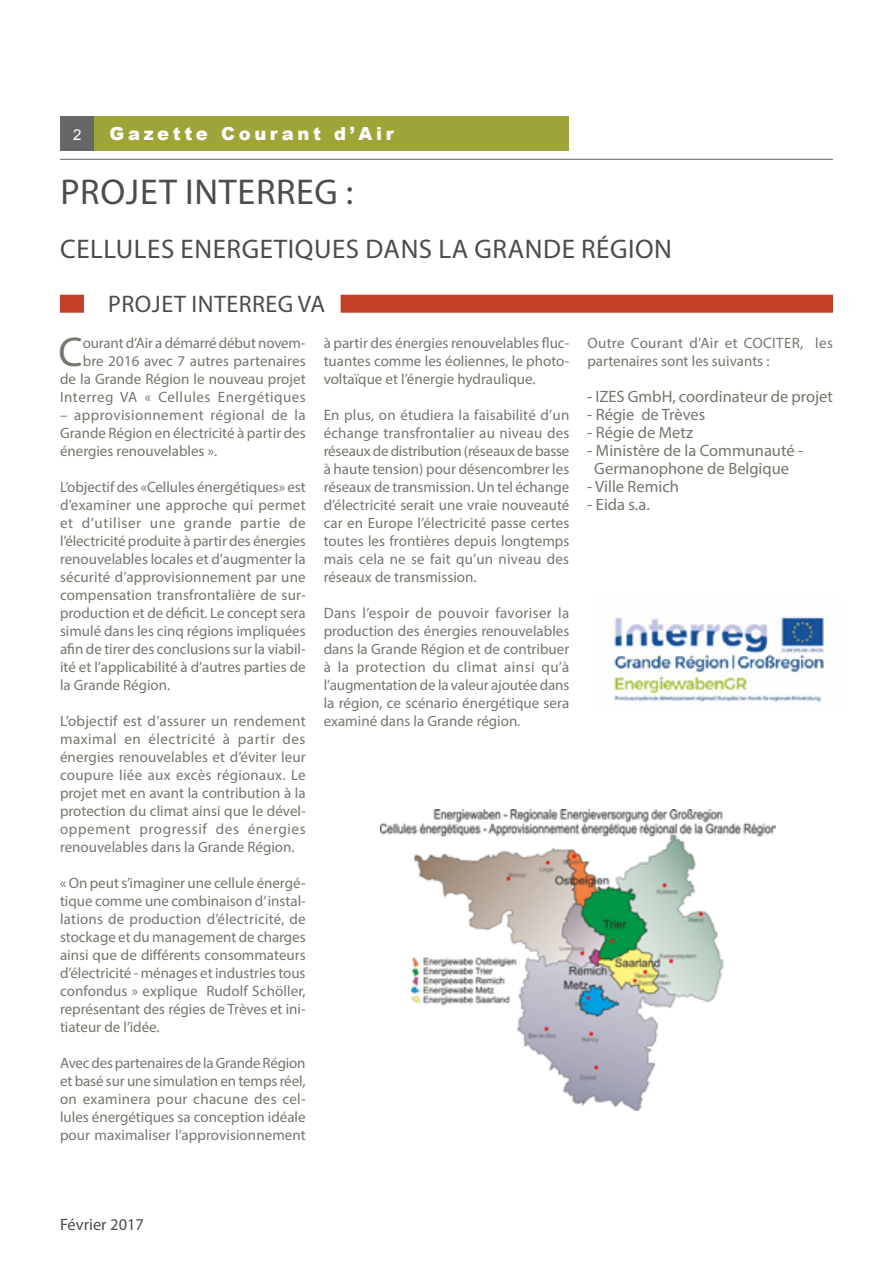
<style>
.page{position:relative;width:893px;height:1263px;background:#fff}
.page>*{position:absolute;margin:0;border:0;box-sizing:border-box;transform-origin:0 0}
.t1{font:41.7px "Myriad Pro";color:#73776c}
.t2{font:36px "Myriad Pro";letter-spacing:.02em;color:#4b4d4d}
.t3{font:27px "Myriad Pro";letter-spacing:.02em;color:#4b4d4d}
.t4{font:24px "Myriad Pro";letter-spacing:.02em;color:#4b4d4d}
.t5{font:900 18px "Arial";letter-spacing:.2em;color:#fff}
.t6{font:16.5px/18px "Myriad Pro";color:#73776c;text-align:center}
.t7{font:16.5px "Myriad Pro";color:#4b4d4d}
.t8{font:15px/18px "Myriad Pro";color:#73776c;text-align:justify}
.t9{font:15px "Arial";color:#fff}
</style>
<div class="page">
<div style="left:60px;top:116px;width:34px;height:35px;background:#666767"></div>
<div style="left:94px;top:116px;width:475px;height:35px;background:#9fa438"></div>
<hr style="left:60px;top:159px;width:773px;height:1px;background:#73776c">
<div style="left:60px;top:295px;width:24px;height:18px;background:#c34028"></div>
<div style="left:341px;top:295px;width:492px;height:18px;background:#c34028"></div>
<img style="left:614px;top:616px;width:210px;height:86px">
<img style="left:381px;top:809px;width:395px;height:302px">
<p class="t9" style="left:73px;top:125px;width:10px">2</p>
<p class="t5" style="left:110px;top:120px;width:286px">Gazette Courant d’Air</p>
<h2 class="t2" style="left:60px;top:170px;width:294px">PROJET INTERREG :</h2>
<h3 class="t3" style="left:60px;top:232px;width:613px">CELLULES ENERGETIQUES DANS LA GRANDE RÉGION</h3>
<h3 class="t4" style="left:108px;top:289px;width:218px">PROJET INTERREG VA</h3>
<h1 class="t1" style="left:58px;top:326px;width:26px">C</h1>
<p class="t8" style="left:324px;top:334px;width:247px">à partir des énergies renouvelables fluc&shy;tuantes comme les éoliennes, le photo&shy;voltaïque et l’énergie hydraulique.</p>
<p class="t8" style="left:324px;top:406px;width:247px">En plus, on étudiera la faisabilité d’un échange transfrontalier au niveau des réseaux de distribution (réseaux de basse à haute tension) pour désencombrer les réseaux de transmission. Un tel échange d’électricité serait une vraie nouveauté car en Europe l’électricité passe certes toutes les frontières depuis longtemps mais cela ne se fait qu’un niveau des réseaux de transmission.</p>
<p class="t8" style="left:324px;top:604px;width:247px">Dans l’espoir de pouvoir favoriser la production des énergies renouvelables dans la Grande Région et de contribuer à la protection du climat ainsi qu’à l’augmentation de la valeur ajoutée dans la région, ce scénario énergétique sera examiné dans la Grande région.</p>
<p class="t8" style="left:60px;top:334px;width:247px;text-align:right">ourant d’Air a démarré début novem&shy;bre 2016 avec 7 autres partenaires<br>de la Grande Région le nouveau projet Interreg VA « Cellules Energétiques</p>
<p class="t8" style="left:60px;top:406px;width:247px">– approvisionnement régional de la Grande Région en électricité à partir des énergies renouvelables ».</p>
<p class="t8" style="left:60px;top:478px;width:247px">L’objectif des «Cellules énergétiques» est d’examiner une approche qui permet et d’utiliser une grande partie de l’électricité produite à partir des énergies renouvelables locales et d’augmenter la sécurité d’approvisionnement par une compensation transfrontalière de sur&shy;production et de déficit. Le concept sera simulé dans les cinq régions impliquées afin de tirer des conclusions sur la viabil&shy;ité et l’applicabilité à d’autres parties de la Grande Région.</p>
<p class="t8" style="left:60px;top:712px;width:247px">L’objectif est d’assurer un rendement maximal en électricité à partir des énergies renouvelables et d’éviter leur coupure liée aux excès régionaux. Le projet met en avant la contribution à la protection du climat ainsi que le dével&shy;oppement progressif des énergies renouvelables dans la Grande Région.</p>
<p class="t8" style="left:60px;top:874px;width:247px">« On peut s’imaginer une cellule énergé&shy;tique comme une combinaison d’ instal&shy;lations de production d’électricité, de stockage et du management de charges ainsi que de différents consommateurs d’électricité - ménages et industries tous confondus » explique Rudolf Schöller, représentant des régies de Trèves et ini&shy;tiateur de l’idée.</p>
<p class="t8" style="left:60px;top:1054px;width:247px">Avec des partenaires de la Grande Région et basé sur une simulation en temps réel, on examinera pour chacune des cel&shy;lules énergétiques sa conception idéale pour maximaliser l’approvisionnement</p>
<p class="t8" style="left:587px;top:334px;width:247px">Outre Courant d’Air et COCITER, les partenaires sont les suivants :</p>
<p class="t6" style="left:587px;top:387px;width:247px">- IZES GmbH, coordinateur de projet</p>
<p class="t6" style="left:587px;top:405px;width:119px">- Régie de Trèves</p>
<p class="t6" style="left:587px;top:423px;width:107px">- Régie de Metz</p>
<p class="t6" style="left:587px;top:441px;width:217px">- Ministère de la Communauté -<br>Germanophone de Belgique</p>
<p class="t6" style="left:587px;top:477px;width:93px">- Ville Remich</p>
<p class="t6" style="left:587px;top:495px;width:64px">- Eida s.a.</p>
<p class="t7" style="left:60px;top:1214px;width:86px">Février 2017</p>
</div>
